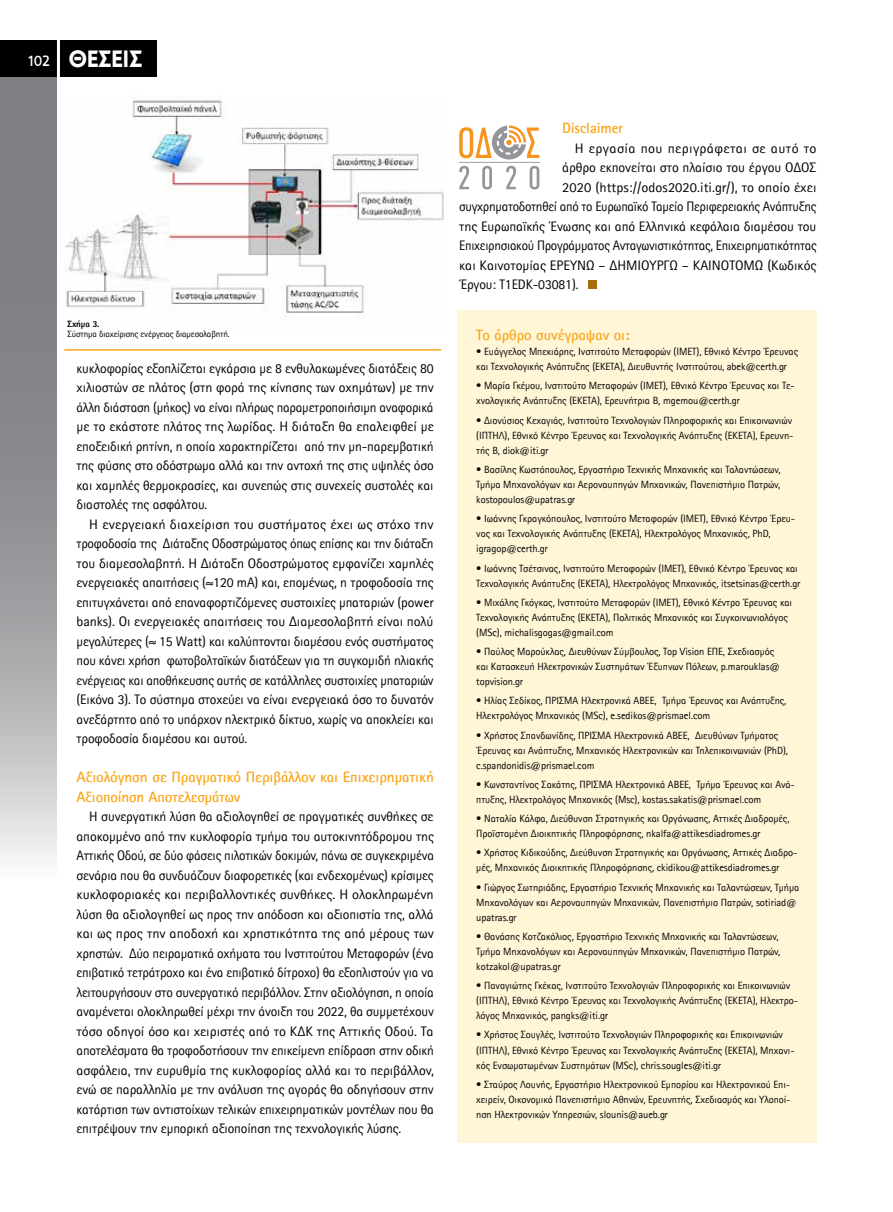
<style>
.page{position:relative;width:893px;height:1212px;background:#fff}
.page>*{position:absolute;margin:0;border:0;box-sizing:border-box;transform-origin:0 0}
.t1{font:24px "PF Transport S Caps Os F Black";letter-spacing:-.015em;color:#fff;scale:.95 1}
.t2{font:700 15px/19.5px "Rotis Sans Hel";letter-spacing:-.005em;color:#faa61a}
.t3{font:13.8px/19.5px "Rotis Sans Hel";letter-spacing:-.01em;color:#000;text-align:justify}
.t4{font:13.8px/19.5px "Rotis Sans Hel";letter-spacing:-.01em;color:#000;text-align:justify;scale:1.05 1}
.t5{font:13.8px "Rotis Sans Hel";letter-spacing:-.01em;color:#000;scale:.96 1}
.t6{font:13.8px "Rotis Sans Hel";letter-spacing:.025em;color:#000;scale:1.05 1}
.t7{font:10.5px/15px "Rotis Sans Hel";letter-spacing:-.005em;color:#000}
.t8{font:9.15px "Rotis Sans Hel";letter-spacing:-.015em;color:#000}
.t9{font:800 9.15px "Rotis Sans Hel";letter-spacing:-.015em;color:#000}
.s1{font-family:"PF Transport";font-weight:500;font-size:15px}
</style>
<div class="page">
<div style="left:589px;top:281px;width:8px;height:8px;background:#a46e08"></div>
<svg style="left:0;top:77px;width:57px;height:783px"></svg>
<div style="left:0;top:40px;width:156px;height:37px;background:#000"></div>
<hr style="left:57px;top:37px;width:3px;height:42px;background:#fff">
<img style="left:65px;top:100px;width:379px;height:219px">
<div style="left:457px;top:310px;width:359px;height:833px;background:#fff6d8"></div>
<svg style="left:459px;top:166px;width:10px;height:23px"></svg>
<svg style="left:482px;top:166px;width:10px;height:23px"></svg>
<svg style="left:506px;top:166px;width:10px;height:23px"></svg>
<svg style="left:530px;top:166px;width:9px;height:23px"></svg>
<svg style="left:459px;top:125px;width:80px;height:34px"></svg>
<hr style="left:459px;top:162px;width:80px;height:1px;background:#a7a9ac">
<hr style="left:64px;top:349px;width:377px;height:2px;background:#faa61a">
<h1 class="t1" style="left:27px;top:45px;width:124px"><span class="s1">102</span> ΘΕΣΕΙΣ</h1>
<p class="t9" style="left:68px;top:320px;width:33px">Σχήμα 3.</p>
<p class="t8" style="left:68px;top:330px;width:164px">Σύστημα διαχείρισης ενέργειας διαμεσολαβητή.</p>
<p class="t3" style="left:77px;top:359px;width:359px">κυκλοφορίας εξοπλίζεται εγκάρσια με 8 ενθυλακωμένες διατάξεις 80 χιλιοστών σε πλάτος (στη φορά της κίνησης των οχημάτων) με την άλλη διάσταση (μήκος) να είναι πλήρως παραμετροποιήσιμη αναφορικά με το εκάστοτε πλάτος της λωρίδας. Η διάταξη θα επαλειφθεί με εποξειδική ρητίνη, η οποία χαρακτηρίζεται από την μη-παρεμβατική της φύσης στο οδόστρωμα αλλά και την αντοχή της στις υψηλές όσο και χαμηλές θερμοκρασίες, και συνεπώς στις συνεχείς συστολές και διαστολές της ασφάλτου.</p>
<p class="t4" style="left:77px;top:515px;width:342px;text-indent:13px">Η ενεργειακή διαχείριση του συστήματος έχει ως στόχο την τροφοδοσία της Διάταξης Οδοστρώματος όπως επίσης και την διάταξη του διαμεσολαβητή. Η Διάταξη Οδοστρώματος εμφανίζει χαμηλές ενεργειακές απαιτήσεις (≈120 mA) και, επομένως, η τροφοδοσία της επιτυγχάνεται από επαναφορτιζόμενες συστοιχίες μπαταριών (power banks). Οι ενεργειακές απαιτήσεις του Διαμεσολαβητή είναι πολύ μεγαλύτερες (≈ 15 Watt) και καλύπτονται διαμέσου ενός συστήματος που κάνει χρήση φωτοβολταϊκών διατάξεων για τη συγκομιδή ηλιακής ενέργειας και αποθήκευσης αυτής σε κατάλληλες συστοιχίες μπαταριών (Εικόνα 3). Το σύστημα στοχεύει να είναι ενεργειακά όσο το δυνατόν ανεξάρτητο από το υπάρχον ηλεκτρικό δίκτυο, χωρίς να αποκλείει και τροφοδοσία διαμέσου και αυτού.</p>
<h2 class="t2" style="left:77px;top:769px;width:359px">Αξιολόγηση σε Πραγματικό Περιβάλλον και Επιχειρηματική<br>Αξιοποίηση Αποτελεσμάτων</h2>
<p class="t3" style="left:77px;top:808px;width:359px;text-indent:13px">Η συνεργατική λύση θα αξιολογηθεί σε πραγματικές συνθήκες σε αποκομμένο από την κυκλοφορία τμήμα του αυτοκινητόδρομου της Αττικής Οδού, σε δύο φάσεις πιλοτικών δοκιμών, πάνω σε συγκεκριμένα σενάρια που θα συνδυάζουν διαφορετικές (και ενδεχομένως) κρίσιμες κυκλοφοριακές και περιβαλλοντικές συνθήκες. Η ολοκληρωμένη λύση θα αξιολογηθεί ως προς την απόδοση και αξιοπιστία της, αλλά και ως προς την αποδοχή και χρηστικότητα της από μέρους των χρηστών. Δύο πειραματικά οχήματα του Ινστιτούτου Μεταφορών (ένα επιβατικό τετράτροχο και ένα επιβατικό δίτροχο) θα εξοπλιστούν για να λειτουργήσουν στο συνεργατικό περιβάλλον. Στην αξιολόγηση, η οποία αναμένεται ολοκληρωθεί μέχρι την άνοιξη του 2022, θα συμμετέχουν τόσο οδηγοί όσο και χειριστές από το ΚΔΚ της Αττικής Οδού. Τα αποτελέσματα θα τροφοδοτήσουν την επικείμενη επίδραση στην οδική ασφάλεια, την ευρυθμία της κυκλοφορίας αλλά και το περιβάλλον, ενώ σε παραλληλία με την ανάλυση της αγοράς θα οδηγήσουν στην κατάρτιση των αντιστοίχων τελικών επιχειρηματικών μοντέλων που θα επιτρέψουν την εμπορική αξιοποίηση της τεχνολογικής λύσης.</p>
<h2 class="t2" style="left:562px;top:120px;width:63px">Disclaimer</h2>
<h3 class="t6" style="left:575px;top:143px;width:232px">Η εργασία που περιγράφεται σε αυτό το</h3>
<h3 class="t3" style="left:562px;top:159px;width:256px">άρθρο εκπονείται στο πλαίσιο του έργου ΟΔΟΣ</h3>
<h3 class="t4" style="left:562px;top:179px;width:244px">2020 (https://odos2020.iti.gr/), το οποίο έχει</h3>
<h3 class="t5" style="left:459px;top:202px;width:374px">συγχρηματοδοτηθεί από το Ευρωπαϊκό Ταμείο Περιφερειακής Ανάπτυξης</h3>
<h3 class="t3" style="left:459px;top:218px;width:359px">της Ευρωπαϊκής Ένωσης και από Ελληνικά κεφάλαια διαμέσου του</h3>
<h3 class="t5" style="left:459px;top:241px;width:374px">Επιχειρησιακού Προγράμματος Ανταγωνιστικότητας, Επιχειρηματικότητας</h3>
<h3 class="t3" style="left:459px;top:257px;width:359px">και Καινοτομίας ΕΡΕΥΝΏ – ΔΗΜΙΟΥΡΓΏ – ΚΑΙΝΟΤΟΜΏ (Κωδικός</h3>
<h3 class="t3" style="left:459px;top:276px;width:121px">Έργου: T1EDK-03081).</h3>
<h2 class="t2" style="left:476px;top:327px;width:155px">Το άρθρο συνέγραψαν οι:</h2>
<p class="t7" style="left:476px;top:345px;width:323px">• Ευάγγελος Μπεκιάρης, Ινστιτούτο Μεταφορών (ΙΜΕΤ), Εθνικό Κέντρο Έρευνας και Τεχνολογικής Ανάπτυξης (ΕΚΕΤΑ), Διευθυντής Ινστιτούτου, abek@certh.gr</p>
<p class="t7" style="left:476px;top:379px;width:320px">• Μαρία Γκέμου, Ινστιτούτο Μεταφορών (ΙΜΕΤ), Εθνικό Κέντρο Έρευνας και Τε&shy;χνολογικής Ανάπτυξης (ΕΚΕΤΑ), Ερευνήτρια Β, mgemou@certh.gr</p>
<p class="t7" style="left:476px;top:414px;width:319px">• Διονύσιος Κεχαγιάς, Ινστιτούτο Τεχνολογιών Πληροφορικής και Επικοινωνιών (ΙΠΤΗΛ), Εθνικό Κέντρο Έρευνας και Τεχνολογικής Ανάπτυξης (ΕΚΕΤΑ), Ερευνη&shy;τής Β, diok@iti.gr</p>
<p class="t7" style="left:476px;top:463px;width:306px;text-align:justify">• Βασίλης Κωστόπουλος, Εργαστήριο Τεχνικής Μηχανικής και Ταλαντώσεων, Τμήμα Μηχανολόγων και Αεροναυπηγών Μηχανικών, Πανεπιστήμιο Πατρών, kostopoulos@upatras.gr</p>
<p class="t7" style="left:476px;top:512px;width:320px">• Ιωάννης Γκραγκόπουλος, Ινστιτούτο Μεταφορών (ΙΜΕΤ), Εθνικό Κέντρο Έρευ&shy;νας και Τεχνολογικής Ανάπτυξης (ΕΚΕΤΑ), Ηλεκτρολόγος Μηχανικός, PhD, igragop@certh.gr</p>
<p class="t7" style="left:476px;top:561px;width:326px">• Ιωάννης Τσέτσινας, Ινστιτούτο Μεταφορών (ΙΜΕΤ), Εθνικό Κέντρο Έρευνας και<br>Τεχνολογικής Ανάπτυξης (ΕΚΕΤΑ), Ηλεκτρολόγος Μηχανικός, itsetsinas@certh.gr</p>
<p class="t7" style="left:476px;top:596px;width:317px">• Μιχάλης Γκόγκας, Ινστιτούτο Μεταφορών (ΙΜΕΤ), Εθνικό Κέντρο Έρευνας και<br>Τεχνολογικής Ανάπτυξης (ΕΚΕΤΑ), Πολιτικός Μηχανικός και Συγκοινωνιολόγος (MSc), michalisgogas@gmail.com</p>
<p class="t7" style="left:476px;top:645px;width:305px">• Παύλος Μαρούκλας, Διευθύνων Σύμβουλος, Top Vision ΕΠΕ, Σχεδιασμός και Κατασκευή Ηλεκτρονικών Συστημάτων Έξυπνων Πόλεων, p.marouklas@ topvision.gr</p>
<p class="t7" style="left:476px;top:694px;width:312px">• Ηλίας Σεδίκος, ΠΡΙΣΜΑ Ηλεκτρονικά ΑΒΕΕ, Τμήμα Έρευνας και Ανάπτυξης,<br>Ηλεκτρολόγος Μηχανικός (MSc), e.sedikos@prismael.com</p>
<p class="t7" style="left:476px;top:728px;width:313px">• Χρήστος Σπανδωνίδης, ΠΡΙΣΜΑ Ηλεκτρονικά ΑΒΕΕ, Διευθύνων Τμήματος<br>Έρευνας και Ανάπτυξης, Μηχανικός Ηλεκτρονικών και Τηλεπικοινωνιών (PhD), c.spandonidis@prismael.com</p>
<p class="t7" style="left:476px;top:778px;width:320px">• Κωνσταντίνος Σακάτης, ΠΡΙΣΜΑ Ηλεκτρονικά ΑΒΕΕ, Τμήμα Έρευνας και Ανά&shy;πτυξης, Ηλεκτρολόγος Μηχανικός (Msc), kostas.sakatis@prismael.com</p>
<p class="t7" style="left:476px;top:812px;width:315px">• Ναταλία Κάλφα, Διεύθυνση Στρατηγικής και Οργάνωσης, Αττικές Διαδρομές,<br>Προϊσταμένη Διοικητικής Πληροφόρησης, nkalfa@attikesdiadromes.gr</p>
<p class="t7" style="left:476px;top:846px;width:323px">• Χρήστος Κιδικούδης, Διεύθυνση Στρατηγικής και Οργάνωσης, Αττικές Διαδρο&shy;μές, Μηχανικός Διοικητικής Πληροφόρησης, ckidikou@attikesdiadromes.gr</p>
<p class="t7" style="left:476px;top:881px;width:325px">• Γιώργος Σωτηριάδης, Εργαστήριο Τεχνικής Μηχανικής και Ταλαντώσεων, Τμήμα<br>Μηχανολόγων και Αεροναυπηγών Μηχανικών, Πανεπιστήμιο Πατρών, sotiriad@ upatras.gr</p>
<p class="t7" style="left:476px;top:930px;width:306px">• Θανάσης Κοτζακόλιος, Εργαστήριο Τεχνικής Μηχανικής και Ταλαντώσεων,<br>Τμήμα Μηχανολόγων και Αεροναυπηγών Μηχανικών, Πανεπιστήμιο Πατρών, kotzakol@upatras.gr</p>
<p class="t7" style="left:476px;top:979px;width:323px">• Παναγιώτης Γκέκας, Ινστιτούτο Τεχνολογιών Πληροφορικής και Επικοινωνιών (ΙΠΤΗΛ), Εθνικό Κέντρο Έρευνας και Τεχνολογικής Ανάπτυξης (ΕΚΕΤΑ), Ηλεκτρο&shy;λόγος Μηχανικός, pangks@iti.gr</p>
<p class="t7" style="left:476px;top:1028px;width:320px">• Χρήστος Σουγλές, Ινστιτούτο Τεχνολογιών Πληροφορικής και Επικοινωνιών (ΙΠΤΗΛ), Εθνικό Κέντρο Έρευνας και Τεχνολογικής Ανάπτυξης (ΕΚΕΤΑ), Μηχανι&shy;κός Ενσωματωμένων Συστημάτων (MSc), chris.sougles@iti.gr</p>
<p class="t7" style="left:476px;top:1078px;width:316px;text-align:justify">• Σταύρος Λουνής, Εργαστήριο Ηλεκτρονικού Εμπορίου και Ηλεκτρονικού Επι&shy;χειρείν, Οικονομικό Πανεπιστήμιο Αθηνών, Ερευνητής, Σχεδιασμός και Υλοποί&shy;ηση Ηλεκτρονικών Υπηρεσιών, slounis@aueb.gr</p>
</div>
